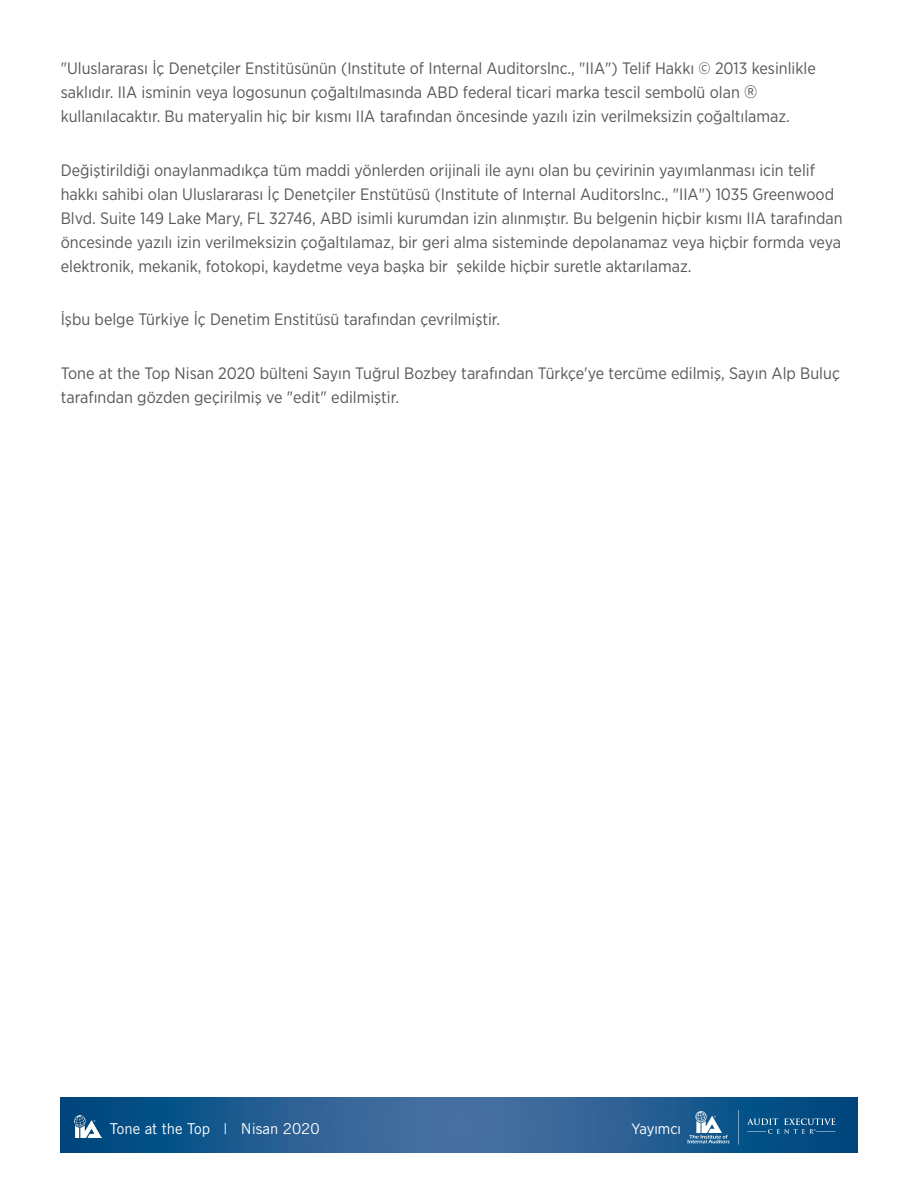
<style>
.page{position:relative;width:918px;height:1188px;background:#fff}
.page>*{position:absolute;margin:0;border:0;box-sizing:border-box;transform-origin:0 0}
.t1{font:16.5px/24px "Gotham Narrow";color:#57585a}
.t2{font:15px "Trade Gothic";color:#fff}
.t3{font:15px "Gotham Narrow";color:#fff}
.s1{font-size:18px}
</style>
<div class="page">
<svg style="left:60px;top:1098px;width:798px;height:55px;background:#235d91"></svg>
<img style="left:75px;top:1116px;width:26px;height:22px">
<svg style="left:688px;top:1111px;width:42px;height:32px"></svg>
<svg style="left:738px;top:1110px;width:1px;height:34px"></svg>
<svg style="left:747px;top:1118px;width:89px;height:16px"></svg>
<p class="t1" style="left:61px;top:56px;width:757px">"Uluslararası İç Denetçiler Enstitüsünün (Institute of Internal Auditorslnc., "IIA") Telif Hakkı © 2013 kesinlikle saklıdır. IIA isminin veya logosunun çoğaltılmasında ABD federal ticari marka tescil sembolü olan <span class="s1">® </span>kullanılacaktır. Bu materyalin hiç bir kısmı IIA tarafından öncesinde yazılı izin verilmeksizin çoğaltılamaz.</p>
<p class="t1" style="left:61px;top:158px;width:783px">Değiştirildiği onaylanmadıkça tüm maddi yönlerden orijinali ile aynı olan bu çevirinin yayımlanması icin telif hakkı sahibi olan Uluslararası İç Denetçiler Enstütüsü (Institute of Internal Auditorslnc., "IIA") 1035 Greenwood Blvd. Suite 149 Lake Mary, FL 32746, ABD isimli kurumdan izin alınmıştır. Bu belgenin hiçbir kısmı IIA tarafından öncesinde yazılı izin verilmeksizin çoğaltılamaz, bir geri alma sisteminde depolanamaz veya hiçbir formda veya elektronik, mekanik, fotokopi, kaydetme veya başka bir şekilde hiçbir suretle aktarılamaz.</p>
<p class="t1" style="left:61px;top:307px;width:441px">İşbu belge Türkiye İç Denetim Enstitüsü tarafından çevrilmiştir.</p>
<p class="t1" style="left:61px;top:361px;width:781px">Tone at the Top Nisan 2020 bülteni Sayın Tuğrul Bozbey tarafından Türkçe'ye tercüme edilmiş, Sayın Alp Buluç tarafından gözden geçirilmiş ve "edit" edilmiştir.</p>
<p class="t2" style="left:110px;top:1120px;width:211px">Tone at the Top | Nisan 2020</p>
<p class="t3" style="left:632px;top:1119px;width:51px">Yayımcı</p>
</div>
